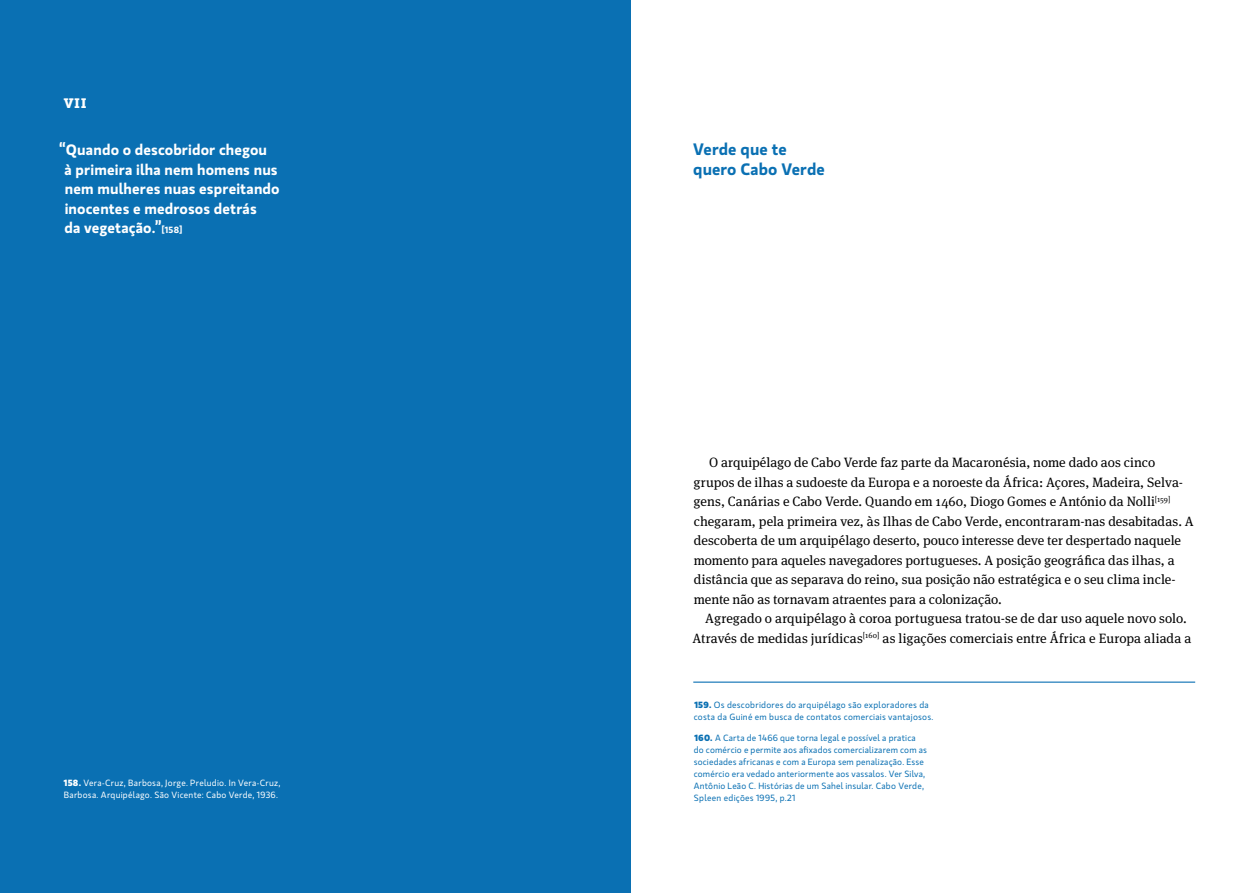
<style>
.page{position:relative;width:1259px;height:893px;background:#fff}
.page>*{position:absolute;margin:0;border:0;box-sizing:border-box;transform-origin:0 0}
.t1{font:600 16.5px/19.5px "Gloriola Std";letter-spacing:.005em;color:#0a70b3}
.t2{font:600 15px/19.5px "Gloriola Std";letter-spacing:.01em;color:#fff}
.t3{font:13.5px/19.5px "Meta Serif Pro";letter-spacing:.005em;color:#000}
.t4{font:13.5px "Museo Slab 900";color:#fff}
.t5{font:9px/12px "Gloriola Std";letter-spacing:.02em;color:#0a70b3}
.t6{font:9px/12px "Gloriola Std";letter-spacing:.03em;color:#fff}
.s1{font-size:9px}
.s2{font-weight:700}
</style>
<div class="page">
<div style="left:0;top:0;width:630px;height:893px;background:#0a70b3"></div>
<hr style="left:693px;top:682px;width:502px;height:1px;background:#0a70b3">
<p class="t4" style="left:64px;top:95px;width:24px">VII</p>
<p class="t2" style="left:64px;top:139px;width:217px;text-indent:-5px">“Quando o descobridor chegou<br>à primeira ilha nem homens nus nem mulheres nuas espreitando inocentes e medrosos detrás<br>da vegetação.”<span class="s1">[158]</span></p>
<p class="t6" style="left:64px;top:776px;width:218px"><span class="s2">158.</span> Vera-Cruz, Barbosa, Jorge. Preludio. In Vera-Cruz,<br>Barbosa. Arquipélago. São Vicente: Cabo Verde, 1936.</p>
<p class="t1" style="left:693px;top:139px;width:133px">Verde que te quero Cabo Verde</p>
<p class="t3" style="left:693px;top:452px;width:502px;text-indent:15px">O arquipélago de Cabo Verde faz parte da Macaronésia, nome dado aos cinco grupos de ilhas a sudoeste da Europa e a noroeste da África: Açores, Madeira, Selva&shy;gens, Canárias e Cabo Verde. Quando em 1460, Diogo Gomes e António da Nolli<sup>[159] </sup>chegaram, pela primeira vez, às Ilhas de Cabo Verde, encontraram-nas desabitadas. A descoberta de um arquipélago deserto, pouco interesse deve ter despertado naquele momento para aqueles navegadores portugueses. A posição geográfica das ilhas, a distância que as separava do reino, sua posição não estratégica e o seu clima incle&shy;mente não as tornavam atraentes para a colonização.</p>
<p class="t3" style="left:692px;top:608px;width:500px;text-indent:13px">Agregado o arquipélago à coroa portuguesa tratou-se de dar uso aquele novo solo.<br>Através de medidas jurídicas<sup>[160]</sup> as ligações comerciais entre África e Europa aliada a</p>
<p class="t5" style="left:694px;top:698px;width:241px"><span class="s2">159.</span> Os descobridores do arquipélago são exploradores da costa da Guiné em busca de contatos comerciais vantajosos.</p>
<p class="t5" style="left:694px;top:731px;width:235px"><span class="s2">160.</span> A Carta de 1466 que torna legal e possível a pratica do comércio e permite aos afixados comercializarem com as sociedades africanas e com a Europa sem penalização. Esse comércio era vedado anteriormente aos vassalos. Ver Silva, Antônio Leão C. Histórias de um Sahel insular. Cabo Verde, Spleen edições 1995, p.21</p>
</div>
